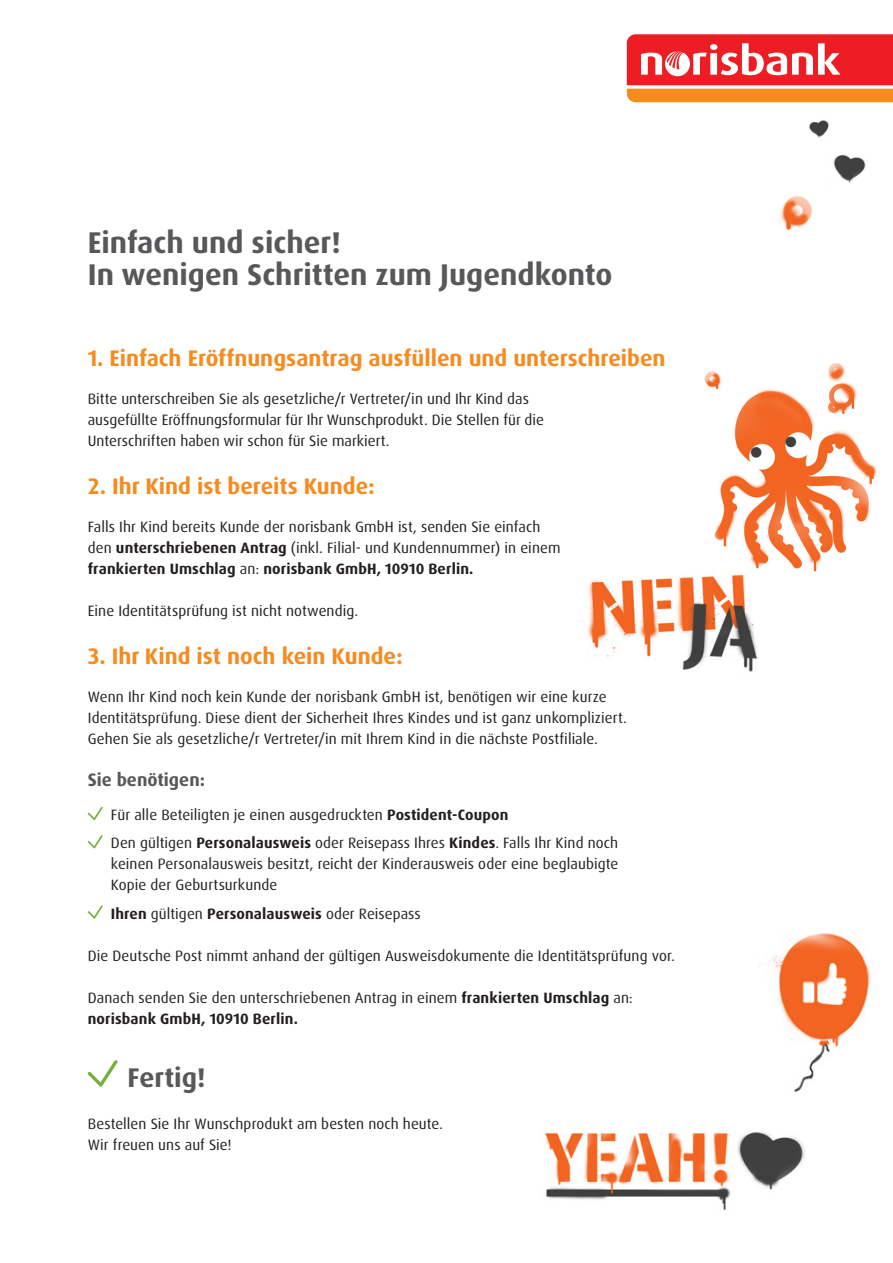
<style>
.page{position:relative;width:893px;height:1263px;background:#fff}
.page>*{position:absolute;margin:0;border:0;box-sizing:border-box;transform-origin:0 0}
.t1{font:700 30px/31.5px "Dax OT";color:#57585a}
.t2{font:700 27px "Dax OT";color:#57585a}
.t3{font:700 22.5px "Dax OT";color:#f68b1f}
.t4{font:700 18px "Dax OT";color:#57585a}
.t5{font:15px/21px "Dax OT";letter-spacing:.005em;color:#231f20}
.s1{font-weight:700}
</style>
<div class="page">
<svg style="left:626px;top:34px;width:267px;height:69px;background:#f36150"></svg>
<img style="left:581px;top:578px;width:177px;height:94px">
<img style="left:545px;top:1131px;width:260px;height:80px">
<img style="left:809px;top:120px;width:20px;height:18px">
<img style="left:833px;top:155px;width:33px;height:22px">
<img style="left:665px;top:363px;width:212px;height:216px">
<img style="left:758px;top:933px;width:113px;height:159px">
<img style="left:779px;top:162px;width:76px;height:69px">
<svg style="left:88px;top:807px;width:15px;height:13px"></svg>
<svg style="left:88px;top:835px;width:15px;height:13px"></svg>
<svg style="left:88px;top:905px;width:15px;height:14px"></svg>
<svg style="left:88px;top:1060px;width:30px;height:27px"></svg>
<h1 class="t1" style="left:88px;top:227px;width:526px">Einfach und sicher!<br>In wenigen Schritten zum Jugendkonto</h1>
<h3 class="t3" style="left:88px;top:343px;width:579px">1. Einfach Eröffnungsantrag ausfüllen und unterschreiben</h3>
<p class="t5" style="left:88px;top:388px;width:458px">Bitte unterschreiben Sie als gesetzliche/r Vertreter/in und Ihr Kind das ausgefüllte Eröffnungsformular für Ihr Wunschprodukt. Die Stellen für die<br>Unterschriften haben wir schon für Sie markiert.</p>
<h3 class="t3" style="left:88px;top:471px;width:289px">2. Ihr Kind ist bereits Kunde:</h3>
<p class="t5" style="left:88px;top:517px;width:474px">Falls Ihr Kind bereits Kunde der norisbank GmbH ist, senden Sie einfach den <span class="s1">unterschriebenen Antrag</span> (inkl. Filial- und Kundennummer) in einem <span class="s1">frankierten Umschlag</span> an: <span class="s1">norisbank GmbH, 10910 Berlin.</span></p>
<p class="t5" style="left:88px;top:601px;width:272px">Eine Identitätsprüfung ist nicht notwendig.</p>
<h3 class="t3" style="left:88px;top:641px;width:316px">3. Ihr Kind ist noch kein Kunde:</h3>
<p class="t5" style="left:88px;top:687px;width:540px">Wenn Ihr Kind noch kein Kunde der norisbank GmbH ist, benötigen wir eine kurze<br>Identitätsprüfung. Diese dient der Sicherheit Ihres Kindes und ist ganz unkompliziert.<br>Gehen Sie als gesetzliche/r Vertreter/in mit Ihrem Kind in die nächste Postfiliale.</p>
<p class="t4" style="left:88px;top:768px;width:119px">Sie benötigen:</p>
<p class="t5" style="left:111px;top:801px;width:509px;line-height:28.2px">Für alle Beteiligten je einen ausgedruckten <span class="s1">Postident-Coupon<br></span>Den gültigen <span class="s1">Personalausweis</span> oder Reisepass Ihres <span class="s1">Kindes</span>. Falls Ihr Kind noch</p>
<p class="t5" style="left:111px;top:854px;width:509px">keinen Personalausweis besitzt, reicht der Kinderausweis oder eine beglaubigte<br>Kopie der Geburtsurkunde</p>
<p class="t5" style="left:111px;top:903px;width:312px"><span class="s1">Ihren</span> gültigen <span class="s1">Personalausweis</span> oder Reisepass</p>
<p class="t5" style="left:88px;top:945px;width:589px">Die Deutsche Post nimmt anhand der gültigen Ausweisdokumente die Identitätsprüfung vor.</p>
<p class="t5" style="left:88px;top:987px;width:547px">Danach senden Sie den unterschriebenen Antrag in einem <span class="s1">frankierten Umschlag</span> an: <span class="s1">norisbank GmbH, 10910 Berlin.</span></p>
<h2 class="t2" style="left:127px;top:1060px;width:80px">Fertig!</h2>
<p class="t5" style="left:88px;top:1113px;width:357px">Bestellen Sie Ihr Wunschprodukt am besten noch heute.<br>Wir freuen uns auf Sie!</p>
</div>
